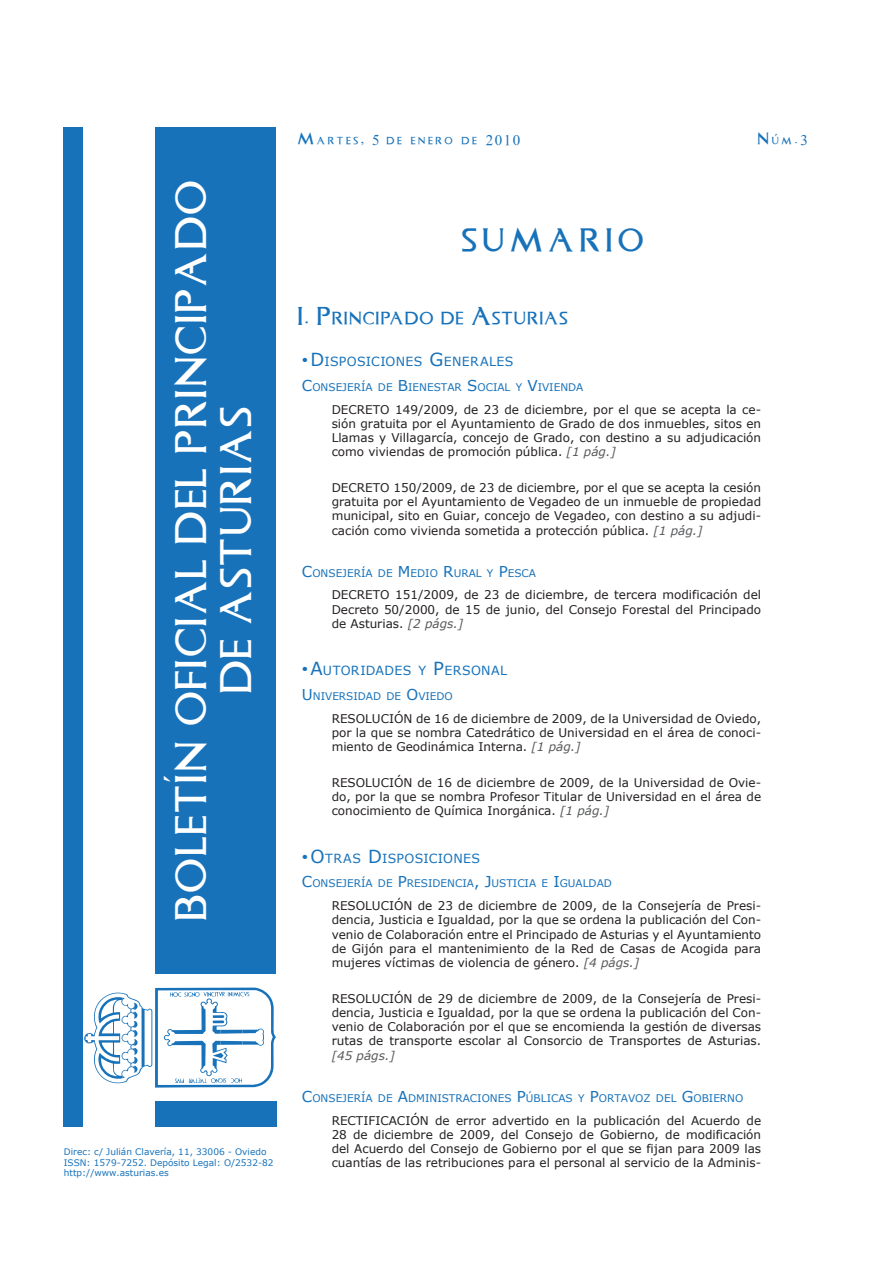
<style>
.page{position:relative;width:893px;height:1263px;background:#fff}
.page>*{position:absolute;margin:0;border:0;box-sizing:border-box;transform-origin:0 0}
.t1{font:36px/45px "Asturica";letter-spacing:.05em;color:#fff;text-align:center}
.SUMARIO{font:27px "Asturica";letter-spacing:.2em;color:#1772ba}
.SUM_Secc{font:14.7px "Asturica";letter-spacing:.075em;color:#1772ba}
.FECHA_Cabecera{font:13.5px "Asturica";letter-spacing:.2em;color:#1772ba}
.SUM_SubSecc{font:12.6px "Verdana";letter-spacing:.025em;color:#1772ba}
.SUM_Anuncio{font:12px/14.2px "Verdana";color:#231f20;text-align:justify}
.SUM_Organismo{font:10.5px "Verdana";color:#1772ba}
.PIE{font:9px "Verdana";color:#1772ba}
.s1{font-size:15px}
.s2{font-size:21px}
.s3{font-family:"Asturica";font-size:18px}
.s4{font-size:18px}
.s5{font-style:italic;color:#57585a}
</style>
<div class="page">
<div style="left:155px;top:1101px;width:121px;height:26px;background:#1772ba"></div>
<div style="left:156px;top:128px;width:120px;height:846px;background:#1772ba"></div>
<div style="left:64px;top:128px;width:19px;height:999px;background:#1772ba"></div>
<svg style="left:84px;top:987px;width:192px;height:100px"></svg>
<p class="t1" style="left:165px;top:921px;width:742px;rotate:-90deg">BOLETÍN OFICIAL DEL PRINCIPADO<br>DE ASTURIAS</p>
<p class="PIE" style="left:64px;top:1146px;width:204px">Direc: c/ Julián Clavería, 11, 33006 - Oviedo</p>
<p class="PIE" style="left:64px;top:1157px;width:211px">ISSN: 1579-7252. Depósito Legal: O/2532-82</p>
<p class="PIE" style="left:64px;top:1167px;width:107px">http://www.asturias.es</p>
<p class="FECHA_Cabecera" style="left:298px;top:129px;width:224px">Martes, <span class="s1">5</span> de enero de <span class="s1">2010</span></p>
<p class="FECHA_Cabecera" style="left:758px;top:129px;width:52px">Núm.<span class="s1">3</span></p>
<p class="SUMARIO" style="left:462px;top:219px;width:184px">SUMARIO</p>
<p class="SUM_Secc" style="left:298px;top:307px;width:272px"><span class="s2">I. P</span>RINCIPADO DE <span class="s2">A</span>STURIAS</p>
<p class="SUM_SubSecc" style="left:302px;top:353px;width:213px"><span class="s3">•</span><span class="s4">D</span>ISPOSICIONES <span class="s4">G</span>ENERALES</p>
<p class="SUM_Organismo" style="left:302px;top:380px;width:283px"><span class="s1">C</span>ONSEJERÍA D E <span class="s1">B</span>IENESTAR <span class="s1">S</span>OCIAL Y <span class="s1">V</span>IVIENDA</p>
<p class="SUM_Anuncio" style="left:332px;top:402px;width:431px">Decreto 149/2009, de 23 de diciembre, por el que se acepta la ce&shy;sión gratuita por el Ayuntamiento de Grado de dos inmuebles, sitos en Llamas y Villagarcía, concejo de Grado, con destino a su adjudicación como viviendas de promoción pública. <span class="s5">[1 pág.]</span></p>
<p class="SUM_Anuncio" style="left:332px;top:480px;width:431px">Decreto 150/2009, de 23 de diciembre, por el que se acepta la cesión gratuita por el Ayuntamiento de Vegadeo de un inmueble de propiedad municipal, sito en Guiar, concejo de Vegadeo, con destino a su adjudi&shy;cación como vivienda sometida a protección pública. <span class="s5">[1 pág.]</span></p>
<p class="SUM_Organismo" style="left:302px;top:566px;width:236px"><span class="s1">C</span>ONSEJERÍA DE <span class="s1">M</span>EDIO <span class="s1">R</span>URAL Y <span class="s1">P</span>ESCA</p>
<p class="SUM_Anuncio" style="left:332px;top:587px;width:431px">Decreto 151/2009, de 23 de diciembre, de tercera modificación del Decreto 50/2000, de 15 de junio, del Consejo Forestal del Principado de Asturias. <span class="s5">[2 págs.]</span></p>
<p class="SUM_SubSecc" style="left:302px;top:663px;width:207px"><span class="s3">•</span><span class="s4">A</span>UTORIDADES Y <span class="s4">P</span>ERSONAL</p>
<p class="SUM_Organismo" style="left:302px;top:689px;width:152px"><span class="s1">U</span> NIVERSIDAD DE <span class="s1">O</span>VIEDO</p>
<p class="SUM_Anuncio" style="left:332px;top:711px;width:25px">Resol</p>
<p class="SUM_Anuncio" style="left:332px;top:711px;width:431px;text-indent:40px">ución de 16 de diciembre de 2009, de la U niversidad de Oviedo, por la que se nombra Catedrático de U niversidad en el área de conoci&shy;miento de Geodinámica Interna. <span class="s5">[1 pág.]</span></p>
<p class="SUM_Anuncio" style="left:332px;top:775px;width:25px">Resol</p>
<p class="SUM_Anuncio" style="left:332px;top:775px;width:431px;text-indent:40px">ución de 16 de diciembre de 2009, de la U niversidad de Ovie&shy;do, por la que se nombra Profesor Titular de U niversidad en el área de conocimiento de Química Inorgánica. <span class="s5">[1 pág.]</span></p>
<p class="SUM_SubSecc" style="left:302px;top:850px;width:180px"><span class="s3">•</span><span class="s4">O</span>TRAS <span class="s4">D</span>ISPOSICIONES</p>
<p class="SUM_Organismo" style="left:302px;top:877px;width:310px"><span class="s1">C</span>ONSEJERÍA D E <span class="s1">P</span>RESID ENCIA<span class="s1">, J</span> USTICIA E <span class="s1">I</span>GUALDAD</p>
<p class="SUM_Anuncio" style="left:332px;top:898px;width:25px">Resol</p>
<p class="SUM_Anuncio" style="left:332px;top:898px;width:431px;text-indent:40px">ución de 23 de diciembre de 2009, de la Consejería de Presi&shy;dencia, Justicia e Igualdad, por la que se ordena la publicación del Con&shy;venio de Colaboración entre el Principado de Asturias y el Ayuntamiento de Gijón para el mantenimiento de la Red de Casas de Acogida para mujeres víctimas de violencia de género. <span class="s5">[4 págs.]</span></p>
<p class="SUM_Anuncio" style="left:332px;top:991px;width:25px">Resol</p>
<p class="SUM_Anuncio" style="left:332px;top:991px;width:431px;text-indent:40px">ución de 29 de diciembre de 2009, de la Consejería de Presi&shy;dencia, Justicia e Igualdad, por la que se ordena la publicación del Con&shy;venio de Colaboración por el que se encomienda la gestión de diversas rutas de transporte escolar al Consorcio de Transportes de Asturias. <span class="s5">[45 págs.]</span></p>
<p class="SUM_Organismo" style="left:302px;top:1091px;width:443px"><span class="s1">C</span>ONSEJERÍA DE <span class="s1">A</span>DMINISTRACIONES <span class="s1">P</span>ÚBLICAS Y <span class="s1">P</span>ORTAVOZ DEL <span class="s1">G</span>OBIERNO</p>
<p class="SUM_Anuncio" style="left:332px;top:1112px;width:40px">Rectificaci</p>
<p class="SUM_Anuncio" style="left:332px;top:1112px;width:431px;text-indent:79px">ón de error advertido en la publicación del Acuerdo de 28 de diciembre de 2009, del Consejo de Gobierno, de modificación del Acuerdo del Consejo de Gobierno por el que se fijan para 2009 las cuantías de las retribuciones para el personal al servicio de la Adminis-</p>
</div>
